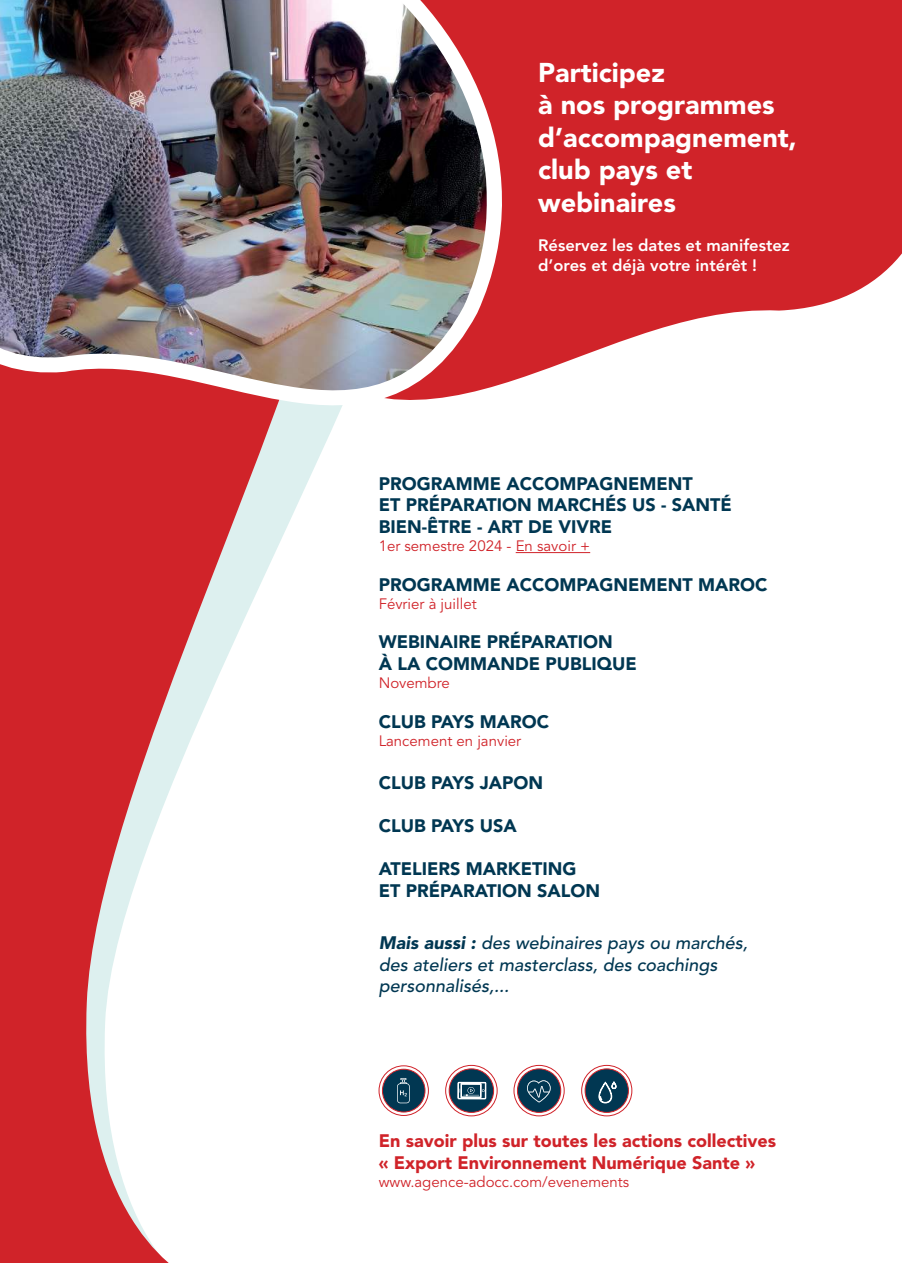
<style>
.page{position:relative;width:902px;height:1263px;background:#fff}
.page>*{position:absolute;margin:0;border:0;box-sizing:border-box;transform-origin:0 0}
.t1{font:900 27px/32.4px "Avenir LT Std";color:#fff}
.t2{font:900 18px/21.6px "Avenir LT Std";color:#003752}
.t3{font:italic 500 18px/21.6px "Avenir LT Std";color:#003752}
.t4{font:900 18px/21.6px "Avenir LT Std";color:#d02329}
.t5{font:800 16.5px/19.8px "Avenir LT Std";color:#fff}
.t6{font:15px "Avenir LT Std";color:#d02329}
.s1{font-weight:900}
</style>
<div class="page">
<svg style="left:605px;top:0;width:296px;height:348px;background:#d53a3f"></svg>
<svg style="left:0;top:486px;width:306px;height:777px"></svg>
<hr style="left:515px;top:552px;width:75px;height:1px;background:#d02329">
<svg style="left:449px;top:1069px;width:44px;height:43px"></svg>
<div style="left:449px;top:1068px;width:45px;height:45px;border:1px solid #d12229;border-radius:50%"></div>
<svg style="left:457px;top:1064px;width:29px;height:53px"></svg>
<div style="left:517px;top:1069px;width:43px;height:43px;background:#013752;border-radius:50%"></div>
<div style="left:517px;top:1068px;width:44px;height:45px;border:1px solid #d12229;border-radius:50%"></div>
<div style="left:513px;top:1065px;width:51px;height:51px;border:1px solid #d12229;border-radius:50%"></div>
<svg style="left:527px;top:1080px;width:23px;height:22px"></svg>
<div style="left:585px;top:1069px;width:43px;height:43px;background:#013752;border-radius:50%"></div>
<div style="left:584px;top:1068px;width:44px;height:45px;border:1px solid #d12229;border-radius:50%"></div>
<div style="left:581px;top:1065px;width:51px;height:51px;border:1px solid #d12229;border-radius:50%"></div>
<svg style="left:598px;top:1081px;width:18px;height:22px"></svg>
<div style="left:382px;top:1069px;width:43px;height:43px;background:#013752;border-radius:50%"></div>
<div style="left:382px;top:1069px;width:43px;height:43px;border:1px solid #d12229;border-radius:50%"></div>
<div style="left:378px;top:1065px;width:51px;height:51px;border:1px solid #d12229;border-radius:50%"></div>
<svg style="left:397px;top:1078px;width:13px;height:25px"></svg>
<img style="left:0;top:0;width:605px;height:486px">
<h1 class="t1" style="left:538px;top:57px;width:260px">Participez<br>à nos programmes d’accompagnement, club pays et webinaires</h1>
<p class="t5" style="left:538px;top:237px;width:253px">Réservez les dates et manifestez d’ores et déjà votre intérêt !</p>
<p class="t2" style="left:378px;top:473px;width:354px">PROGRAMME ACCOMPAGNEMENT<br>ET PRÉPARATION MARCHÉS US - SANTÉ<br>BIEN-ÊTRE - ART DE VIVRE</p>
<p class="t6" style="left:378px;top:540px;width:213px">1er semestre 2024 - En savoir +</p>
<p class="t2" style="left:378px;top:574px;width:390px">PROGRAMME ACCOMPAGNEMENT MAROC</p>
<p class="t6" style="left:378px;top:597px;width:99px">Février à juillet</p>
<p class="t2" style="left:378px;top:631px;width:259px">WEBINAIRE PRÉPARATION<br>À LA COMMANDE PUBLIQUE</p>
<p class="t6" style="left:378px;top:676px;width:73px">Novembre</p>
<p class="t2" style="left:378px;top:710px;width:172px">CLUB PAYS MAROC</p>
<p class="t6" style="left:378px;top:734px;width:144px">Lancement en janvier</p>
<p class="t2" style="left:378px;top:772px;width:166px">CLUB PAYS JAPON</p>
<p class="t2" style="left:378px;top:815px;width:140px">CLUB PAYS USA</p>
<p class="t2" style="left:378px;top:858px;width:223px">ATELIERS MARKETING<br>ET PRÉPARATION SALON</p>
<p class="t3" style="left:378px;top:934px;width:371px"><span class="s1">Mais aussi :</span> des webinaires pays ou marchés, des ateliers et masterclass, des coachings personnalisés,...</p>
<p class="t4" style="left:378px;top:1130px;width:399px">En savoir plus sur toutes les actions collectives « Export Environnement Numérique Sante »</p>
<p class="t6" style="left:378px;top:1175px;width:252px">www.agence-adocc.com/evenements</p>
</div>
